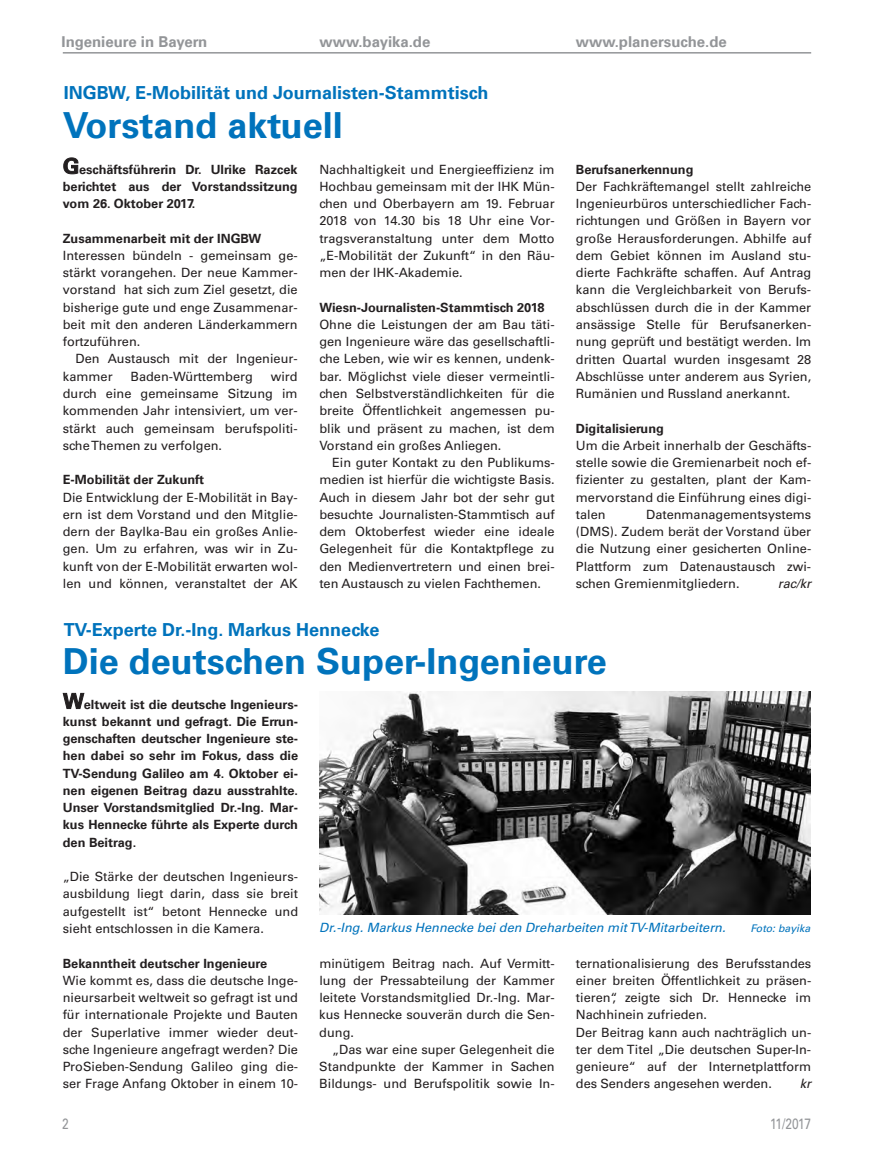
<style>
.page{position:relative;width:871px;height:1175px;background:#fff}
.page>*{position:absolute;margin:0;border:0;box-sizing:border-box;transform-origin:0 0}
.t1{font:700 36px "Univers";color:#0073bc}
.t2{font:700 18px "Univers";color:#0073bc}
.t3{font:700 15px "Univers";color:#939598}
.t4{font:15px "Univers";letter-spacing:-.035em;color:#939598;scale:.8 1}
.t5{font:12.75px/17.2px "Univers";color:#231f20;text-align:justify}
.t6{font:700 12.75px/17.2px "Univers";color:#231f20;text-align:justify}
.t7{font:italic 12.75px "Univers";color:#0073bc}
.t8{font:italic 12.75px "Univers";color:#231f20}
.t9{font:italic 10.5px "Univers";color:#0073bc}
.s1{font-size:21px}
</style>
<div class="page">
<hr style="left:63px;top:52px;width:748px;height:2px;background:#939598">
<img style="left:319px;top:691px;width:492px;height:223px">
<p class="t3" style="left:62px;top:33px;width:147px">Ingenieure in Bayern</p>
<p class="t3" style="left:320px;top:33px;width:112px">www.bayika.de</p>
<p class="t3" style="left:576px;top:33px;width:153px">www.planersuche.de</p>
<h2 class="t2" style="left:64px;top:82px;width:426px">INGBW, E-Mobilität und Journalisten-Stammtisch</h2>
<h1 class="t1" style="left:63px;top:105px;width:282px">Vorstand aktuell</h1>
<p class="t6" style="left:63px;top:161px;width:236px"><span class="s1">G</span>eschäftsführerin Dr. Ulrike Razcek berichtet aus der Vorstandssitzung vom 26. Oktober 2017.</p>
<p class="t6" style="left:63px;top:230px;width:200px">Zusammenarbeit mit der INGBW</p>
<p class="t5" style="left:63px;top:248px;width:236px">Interessen bündeln - gemeinsam ge&shy;stärkt vorangehen. Der neue Kammer&shy;vorstand hat sich zum Ziel gesetzt, die bisherige gute und enge Zusammenar&shy;beit mit den anderen Länderkammern fortzuführen.</p>
<p class="t5" style="left:63px;top:351px;width:236px;text-indent:13px">Den Austausch mit der Ingenieur&shy;kammer</p>
<p class="t5" style="left:319px;top:162px;width:237px">Nachhaltigkeit und Energieeffizienz im Hochbau gemeinsam mit der IHK Mün&shy;chen und Oberbayern am 19. Februar 2018 von 14.30 bis 18 Uhr eine Vor&shy;tragsveranstaltung unter dem Motto „E-Mobilität der Zukunft“ in den Räu&shy;men der IHK-Akademie.</p>
<p class="t6" style="left:319px;top:299px;width:227px">Wiesn-Journalisten-Stammtisch 2018</p>
<p class="t5" style="left:319px;top:317px;width:237px">Ohne die Leistungen der am Bau täti&shy;gen Ingenieure wäre das gesellschaftli&shy;che Leben, wie wir es kennen, undenk&shy;bar. Möglichst viele dieser vermeintli&shy;chen Selbstverständlichkeiten für die breite Öffentlichkeit angemessen pu&shy;blik und präsent zu machen, ist dem Vorstand ein großes Anliegen.</p>
<p class="t5" style="left:319px;top:455px;width:237px;text-indent:13px">Ein guter Kontakt zu den Publikums&shy;medien ist hierfür die wichtigste Basis.<br>Auch in diesem Jahr bot der sehr gut besuchte Journalisten-Stammtisch auf dem Oktoberfest wieder eine ideale Gelegenheit für die Kontaktpflege zu den Medienvertretern und einen brei&shy;ten Austausch zu vielen Fachthemen.</p>
<p class="t5" style="left:131px;top:369px;width:124px">Baden-Württemberg</p>
<p class="t5" style="left:63px;top:369px;width:236px;text-indent:208px">wird durch eine gemeinsame Sitzung im kommenden Jahr intensiviert, um ver&shy;stärkt auch gemeinsam berufspoliti&shy;sche Themen zu verfolgen.</p>
<p class="t6" style="left:63px;top:471px;width:143px">E-Mobilität der Zukunft</p>
<p class="t5" style="left:63px;top:489px;width:236px">Die Entwicklung der E-Mobilität in Bay&shy;ern ist dem Vorstand und den Mitglie&shy;dern der BayIka-Bau ein großes Anlie&shy;gen. Um zu erfahren, was wir in Zu&shy;kunft von der E-Mobilität erwarten wol&shy;len und können, veranstaltet der AK</p>
<p class="t6" style="left:576px;top:161px;width:119px">Berufsanerkennung</p>
<p class="t5" style="left:576px;top:179px;width:237px">Der Fachkräftemangel stellt zahlreiche Ingenieurbüros unterschiedlicher Fach&shy;richtungen und Größen in Bayern vor große Herausforderungen. Abhilfe auf dem Gebiet können im Ausland stu&shy;dierte Fachkräfte schaffen. Auf Antrag kann die Vergleichbarkeit von Berufs&shy;abschlüssen durch die in der Kammer ansässige Stelle für Berufsanerken&shy;nung geprüft und bestätigt werden. Im dritten Quartal wurden insgesamt 28<br>Abschlüsse unter anderem aus Syrien, Rumänien und Russland anerkannt.</p>
<p class="t6" style="left:576px;top:419px;width:90px">Digitalisierung</p>
<p class="t5" style="left:576px;top:438px;width:237px">Um die Arbeit innerhalb der Geschäfts&shy;stelle sowie die Gremienarbeit noch ef&shy;fizienter zu gestalten, plant der Kam&shy;mervorstand die Einführung eines digi&shy;talen</p>
<p class="t5" style="left:576px;top:507px;width:237px;text-indent:70px">Datenmanagementsystems (DMS). Zudem berät der Vorstand über die Nutzung einer gesicherten Online-Plattform zum Datenaustausch zwi&shy;schen Gremienmitgliedern.</p>
<p class="t8" style="left:778px;top:578px;width:35px">rac/kr</p>
<h2 class="t2" style="left:64px;top:619px;width:317px">TV-Experte Dr.-Ing. Markus Hennecke</h2>
<h1 class="t1" style="left:63px;top:640px;width:545px">Die deutschen Super-Ingenieure</h1>
<p class="t6" style="left:63px;top:695px;width:237px"><span class="s1">W</span>eltweit ist die deutsche Ingenieurs&shy;kunst bekannt und gefragt. Die Errun&shy;genschaften deutscher Ingenieure ste&shy;hen dabei so sehr im Fokus, dass die TV-Sendung Galileo am 4. Oktober ei&shy;nen eigenen Beitrag dazu ausstrahlte.<br>Unser Vorstandsmitglied Dr.-Ing. Mar&shy;kus Hennecke führte als Experte durch den Beitrag.</p>
<p class="t5" style="left:63px;top:869px;width:237px">„Die Stärke der deutschen Ingenieurs&shy;ausbildung liegt darin, dass sie breit aufgestellt ist“ betont Hennecke und sieht entschlossen in die Kamera.</p>
<p class="t6" style="left:63px;top:954px;width:206px">Bekanntheit deutscher Ingenieure</p>
<p class="t5" style="left:63px;top:972px;width:237px">Wie kommt es, dass die deutsche Inge&shy;nieursarbeit weltweit so gefragt ist und für internationale Projekte und Bauten der Superlative immer wieder deut&shy;sche Ingenieure angefragt werden? Die ProSieben-Sendung Galileo ging die&shy;ser Frage Anfang Oktober in einem 10-</p>
<p class="t7" style="left:319px;top:923px;width:408px">Dr.-Ing. Markus Hennecke bei den Dreharbeiten mit TV-Mitarbeitern.</p>
<p class="t9" style="left:750px;top:924px;width:62px">Foto: bayika</p>
<p class="t5" style="left:576px;top:955px;width:237px;text-align:left">ternationalisierung des Berufsstandes einer breiten Öffentlichkeit zu präsen&shy;tieren“, zeigte sich Dr. Hennecke im Nachhinein zufrieden.<br>Der Beitrag kann auch nachträglich un&shy;ter dem Titel „Die deutschen Super-In&shy;genieure“ auf der Internetplattform des Senders angesehen werden.</p>
<p class="t5" style="left:319px;top:955px;width:237px">minütigem Beitrag nach. Auf Vermitt&shy;lung der Pressabteilung der Kammer leitete Vorstandsmitglied Dr.-Ing. Mar&shy;kus Hennecke souverän durch die Sen&shy;dung.</p>
<p class="t5" style="left:319px;top:1041px;width:237px;text-indent:13px">„Das war eine super Gelegenheit die Standpunkte der Kammer in Sachen Bildungs- und Berufspolitik sowie In-</p>
<p class="t8" style="left:800px;top:1079px;width:13px">kr</p>
<p class="t4" style="left:62px;top:1118px;width:10px">2</p>
<p class="t4" style="left:770px;top:1118px;width:53px">11/2017</p>
</div>
